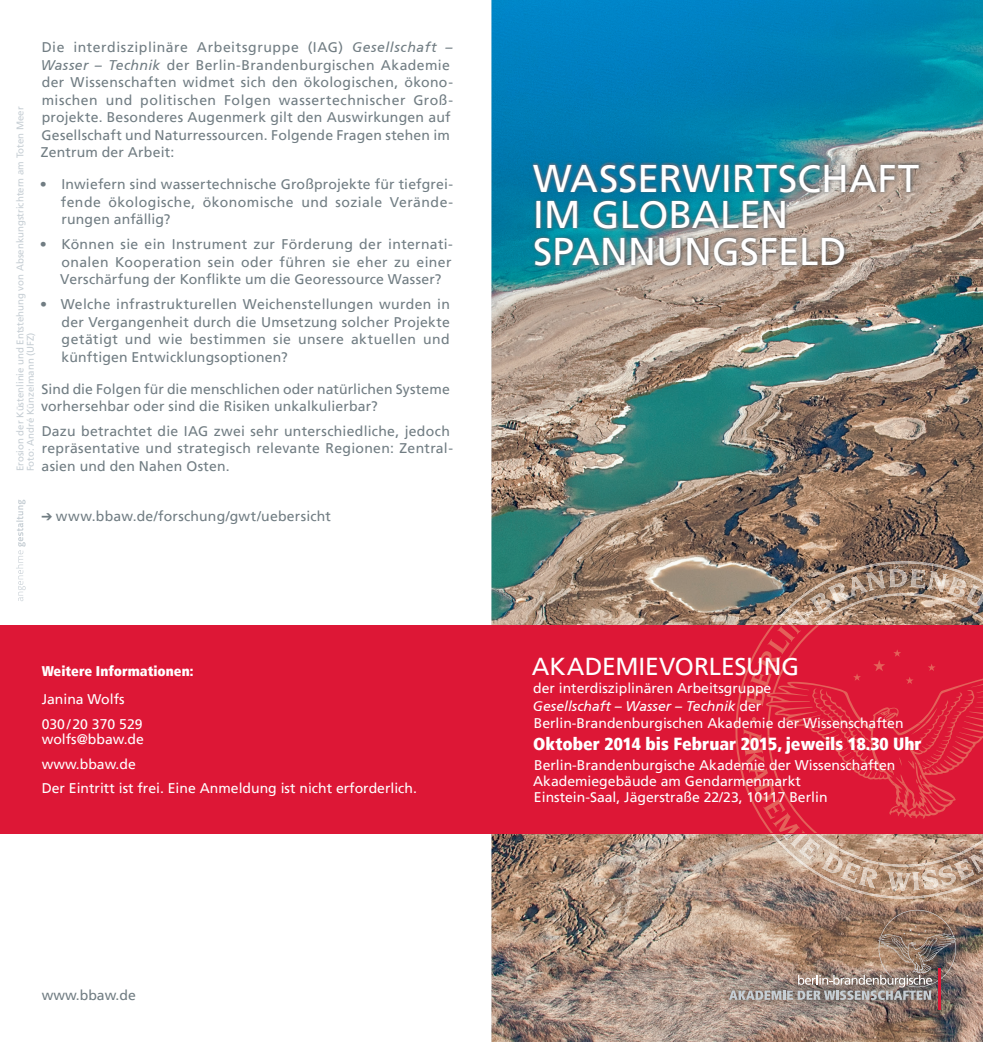
<style>
.page{position:relative;width:983px;height:1042px;background:#fff}
.page>*{position:absolute;margin:0;border:0;box-sizing:border-box;transform-origin:0 0}
.t1{font:38.5px/36.8px "Frutiger LT";letter-spacing:.005em;color:#fff}
.t2{font:24.5px "Frutiger LT";letter-spacing:-.005em;color:#fff}
.t3{font:900 condensed 17.5px "Frutiger LT";color:#fff}
.t4{font:14px/17.5px "Frutiger LT";letter-spacing:.02em;color:#717d83}
.t5{font:14px/24.5px "Frutiger LT";color:#fff}
.t6{font:italic 14px "Frutiger 56";color:#fff}
.t7{font:900 condensed 14px "Frutiger LT";color:#fff}
.t8{font:14px "Frutiger LT";color:#717d83}
.t9{font:9.62px/10.5px "Frutiger LT";color:#c6ced4}
.s1{font-family:"Frutiger 56";font-style:italic}
.s2{font-family:"Frutiger LT";font-style:normal}
</style>
<div class="page">
<img style="left:491px;top:833px;width:491px;height:209px">
<img style="left:491px;top:0;width:491px;height:625px">
<img style="left:778px;top:561px;width:204px;height:47px">
<img style="left:770px;top:840px;width:54px;height:38px">
<img style="left:823px;top:876px;width:159px;height:22px">
<img style="left:814px;top:840px;width:168px;height:27px">
<img style="left:832px;top:593px;width:150px;height:15px">
<img style="left:809px;top:593px;width:23px;height:15px">
<img style="left:827px;top:583px;width:23px;height:21px">
<img style="left:850px;top:576px;width:17px;height:21px">
<img style="left:865px;top:570px;width:19px;height:21px">
<img style="left:888px;top:569px;width:18px;height:18px">
<img style="left:909px;top:569px;width:15px;height:19px">
<img style="left:926px;top:571px;width:21px;height:21px">
<img style="left:946px;top:577px;width:20px;height:20px">
<img style="left:965px;top:584px;width:17px;height:22px">
<img style="left:790px;top:840px;width:8px;height:8px">
<img style="left:798px;top:840px;width:21px;height:20px">
<img style="left:821px;top:852px;width:23px;height:21px">
<img style="left:840px;top:861px;width:20px;height:22px">
<img style="left:858px;top:867px;width:19px;height:21px">
<img style="left:886px;top:872px;width:33px;height:18px">
<img style="left:921px;top:870px;width:17px;height:19px">
<img style="left:937px;top:865px;width:19px;height:20px">
<img style="left:953px;top:859px;width:20px;height:21px">
<img style="left:968px;top:849px;width:14px;height:24px">
<div style="left:0;top:625px;width:982px;height:208px;background:#dd1736"></div>
<svg style="left:735px;top:608px;width:248px;height:232px"></svg>
<svg style="left:16px;top:500px;width:10px;height:101px"></svg>
<img style="left:720px;top:901px;width:244px;height:117px">
<hr style="left:938px;top:968px;width:2px;height:42px;background:#dd1736">
<svg style="left:728px;top:909px;width:228px;height:91px;background:#9e8577"></svg>
<img style="left:529px;top:160px;width:394px;height:110px">
<p class="t4" style="left:41px;top:39px;width:413px">Die interdisziplinäre Arbeitsgruppe (IAG) <span class="s1">Gesellschaft – Wasser – Technik</span> der Berlin-Brandenburgischen Akademie der Wissenschaften widmet sich den ökologischen, ökono&shy;mischen und politischen Folgen wassertechnischer Groß&shy;projekte. Besonderes Augenmerk gilt den Auswirkungen auf Gesellschaft und Naturressourcen. Folgende Fragen stehen im Zentrum der Arbeit:</p>
<p class="t4" style="left:61px;top:176px;width:393px;text-align:justify;text-indent:-21px">• Inwiefern sind wassertechnische Großprojekte für tiefgrei&shy;fende ökologische, ökonomische und soziale Ver ände - r ungen anfällig?</p>
<p class="t4" style="left:60px;top:236px;width:394px;text-align:justify;text-indent:-20px">• Können sie ein Instrument zur Förderung der internati&shy;onalen Kooperation sein oder führen sie eher zu einer Verschärfung der Konflikte um die Georessource Wasser?</p>
<p class="t4" style="left:62px;top:295px;width:390px;text-align:justify;text-indent:-22px">• Welche infrastrukturellen Weichenstellungen wurden in der Vergangenheit durch die Umsetzung solcher Projekte getätigt und wie bestimmen sie unsere aktuellen und künftigen Entwicklungsoptionen?</p>
<p class="t4" style="left:41px;top:380px;width:410px">Sind die Folgen für die menschlichen oder natürlichen Systeme vorhersehbar oder sind die Risiken unkalkulierbar?</p>
<p class="t4" style="left:42px;top:422px;width:413px">Dazu betrachtet die IAG zwei sehr unterschiedliche, jedoch repräsentative und strategisch relevante Regionen: Zentral&shy;asien und den Nahen Osten.</p>
<p class="t4" style="left:56px;top:507px;width:276px">www.bbaw.de/forschung/gwt/uebersicht</p>
<p class="t9" style="left:15px;top:471px;width:366px;rotate:-90deg">Erosion der Küstenlinie und Entstehung von Absenkungstrichtern am Toten Meer<br>Foto: André Künzelmann (UFZ)</p>
<p class="t7" style="left:42px;top:662px;width:153px">Weitere Informationen:</p>
<p class="t5" style="left:42px;top:687px;width:102px">Janina Wolfs<br>030 / 20 370 529</p>
<p class="t5" style="left:42px;top:727px;width:376px">wolfs@bbaw.de<br>www.bbaw.de<br>Der Eintritt ist frei. Eine Anmeldung ist nicht erforderlich.</p>
<p class="t8" style="left:42px;top:987px;width:96px">www.bbaw.de</p>
<h1 class="t1" style="left:533px;top:160px;width:387px">WASSERWIRTSCHAFT<br>IM GLOBALEN<br>SPANNUNGSFELD</h1>
<h2 class="t2" style="left:531px;top:652px;width:269px">AKADEMIEVORLESUNG</h2>
<p class="t5" style="left:533px;top:676px;width:240px">der interdisziplinären Arbeitsgruppe</p>
<p class="t6" style="left:533px;top:697px;width:230px">Gesellschaft – Wasser – Technik <span class="s2">der</span></p>
<p class="t5" style="left:533px;top:711px;width:371px">Berlin-Brandenburgischen Akademie der Wissenschaften</p>
<p class="t3" style="left:533px;top:733px;width:390px">Oktober 2014 bis Februar 2015, jeweils 18.30 Uhr</p>
<p class="t5" style="left:533px;top:757px;width:363px;line-height:15.8px">Berlin-Brandenburgische Akademie der Wissenschaften<br>Akademiegebäude am Gendarmenmarkt<br>Einstein-Saal, Jägerstraße 22/23, 10117 Berlin</p>
</div>
